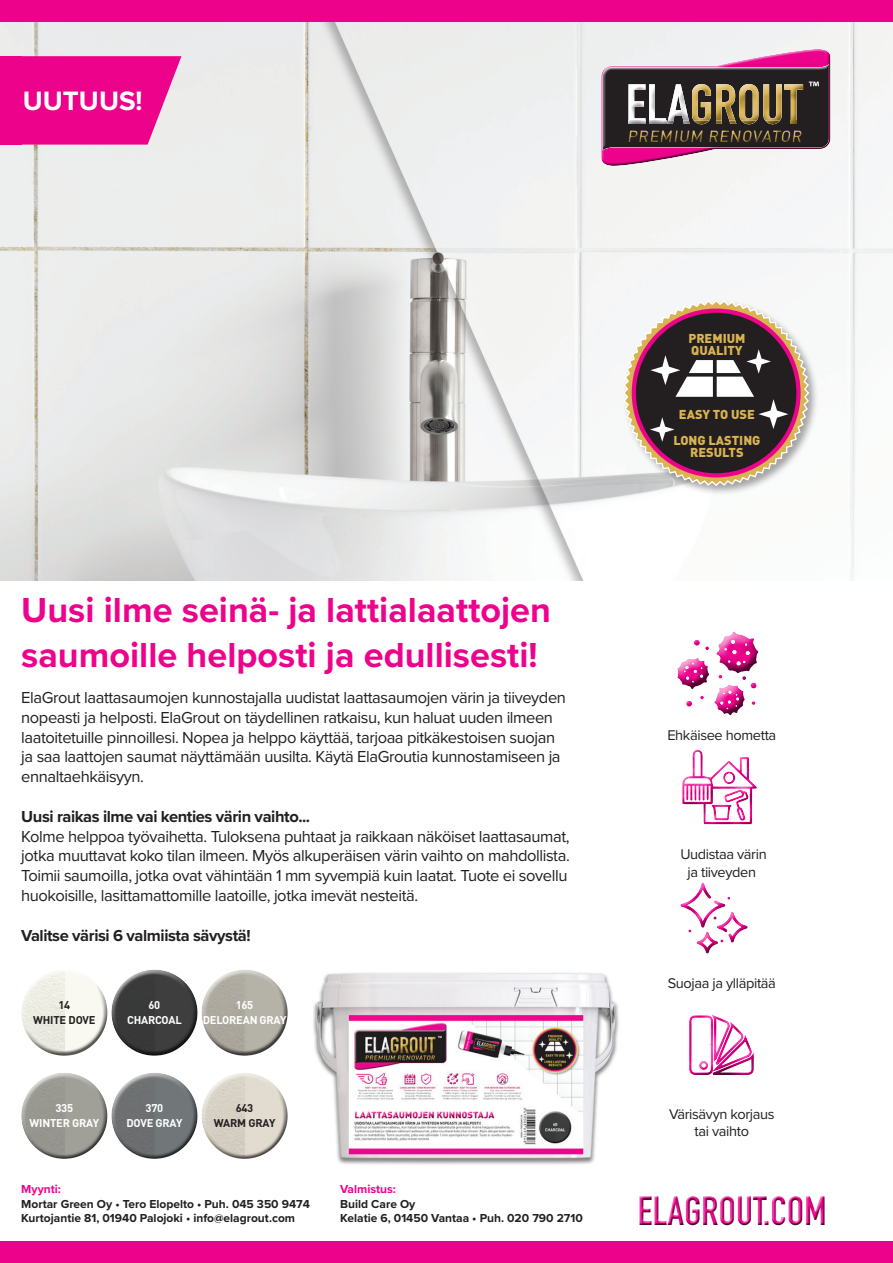
<style>
.page{position:relative;width:893px;height:1263px;background:#fff}
.page>*{position:absolute;margin:0;border:0;box-sizing:border-box;transform-origin:0 0}
.t1{font:700 40.5px "DIN Condensed";color:#ed028c}
.t2{font:700 36px "Proxima Nova";color:#ed028c}
.t3{font:700 27.6px "Proxima Nova";color:#fff}
.t4{font:16.5px/19.8px "Proxima Nova";letter-spacing:-.025em;color:#231f20}
.t5{font:700 16.5px "Proxima Nova";letter-spacing:-.025em;color:#231f20}
.t6{font:500 16.05px "DINOT";color:#d9b351}
.t7{font:14.55px "Proxima Nova";letter-spacing:-.025em;color:#231f20}
.t8{font:900 12.75px "DINOT";color:#d9b351}
.t9{font:700 12px "Proxima Nova";color:#231f20}
.t10{font:700 12px "Proxima Nova";color:#ed028c}
.t11{font:700 11.1px "DINOT";letter-spacing:-.02em;color:#fff}
.t12{font:700 11.1px "DINOT";letter-spacing:-.015em;color:#231f20}
</style>
<div class="page">
<img style="left:0;top:21px;width:893px;height:559px">
<div style="left:599px;top:52px;width:232px;height:115px;background:#eef0f1"></div>
<svg style="left:601px;top:49px;width:229px;height:117px"></svg>
<div style="left:622px;top:299px;width:198px;height:198px;background:#231f20;opacity:.4"></div>
<svg style="left:622px;top:299px;width:188px;height:188px"></svg>
<div style="left:0;top:0;width:893px;height:21px;background:#ed028c"></div>
<div style="left:0;top:1242px;width:893px;height:21px;background:#ed028c"></div>
<svg style="left:0;top:56px;width:181px;height:89px;background:#ec1895"></svg>
<img style="left:313px;top:972px;width:306px;height:193px">
<div style="left:676px;top:634px;width:84px;height:81px;background:#231f20;opacity:.75"></div>
<div style="left:689px;top:1014px;width:66px;height:59px;background:#fff;opacity:.75"></div>
<div style="left:689px;top:1016px;width:67px;height:59px;background:#231f20;opacity:.75"></div>
<div style="left:681px;top:748px;width:78px;height:78px;background:#231f20;opacity:.75"></div>
<div style="left:679px;top:880px;width:70px;height:73px;background:#231f20;opacity:.75"></div>
<div style="left:637px;top:1194px;width:190px;height:34px;background:#231f20;opacity:.75"></div>
<div style="left:19px;top:968px;width:87px;height:67px;background:#fff;opacity:.75"></div>
<div style="left:22px;top:983px;width:87px;height:75px;background:#231f20;opacity:.75"></div>
<div style="left:199px;top:1071px;width:87px;height:67px;background:#fff;opacity:.75"></div>
<div style="left:202px;top:1086px;width:87px;height:75px;background:#231f20;opacity:.75"></div>
<div style="left:109px;top:1071px;width:87px;height:67px;background:#fff;opacity:.75"></div>
<div style="left:112px;top:1086px;width:87px;height:75px;background:#231f20;opacity:.75"></div>
<div style="left:199px;top:968px;width:87px;height:67px;background:#fff;opacity:.75"></div>
<div style="left:202px;top:983px;width:87px;height:75px;background:#231f20;opacity:.75"></div>
<div style="left:19px;top:1071px;width:87px;height:67px;background:#fff;opacity:.75"></div>
<div style="left:22px;top:1086px;width:87px;height:75px;background:#231f20;opacity:.75"></div>
<div style="left:109px;top:968px;width:87px;height:67px;background:#fff;opacity:.75"></div>
<div style="left:112px;top:983px;width:87px;height:75px;background:#231f20;opacity:.75"></div>
<p class="t3" style="left:23px;top:81px;width:121px">UUTUUS!</p>
<p class="t6" style="left:627px;top:125px;width:179px">PREMIUM RENOVATOR</p>
<p class="t2" style="left:21px;top:583px;width:531px">Uusi ilme seinä- ja lattialaattojen</p>
<p class="t2" style="left:21px;top:628px;width:518px">saumoille helposti ja edullisesti!</p>
<p class="t4" style="left:21px;top:687px;width:546px">ElaGrout laattasaumojen kunnostajalla uudistat laattasaumojen värin ja tiiveyden nopeasti ja helposti. ElaGrout on täydellinen ratkaisu, kun haluat uuden ilmeen laatoitetuille pinnoillesi. Nopea ja helppo käyttää, tarjoaa pitkäkestoisen suojan ja saa laattojen saumat näyttämään uusilta. Käytä ElaGroutia kunnostamiseen ja ennaltaehkäisyyn.</p>
<p class="t5" style="left:21px;top:804px;width:290px">Uusi raikas ilme vai kenties värin vaihto...</p>
<p class="t4" style="left:21px;top:825px;width:550px">Kolme helppoa työvaihetta. Tuloksena puhtaat ja raikkaan näköiset laattasaumat, jotka muuttavat koko tilan ilmeen. Myös alkuperäisen värin vaihto on mahdollista.<br>Toimii saumoilla, jotka ovat vähintään 1 mm syvempiä kuin laatat. Tuote ei sovellu huokoisille, lasittamattomille laatoille, jotka imevät nesteitä.</p>
<p class="t5" style="left:21px;top:923px;width:231px">Valitse värisi 6 valmiista sävystä!</p>
<p class="t12" style="left:58px;top:997px;width:13px">14</p>
<p class="t12" style="left:33px;top:1012px;width:64px">WHITE DOVE</p>
<p class="t11" style="left:149px;top:997px;width:13px">60</p>
<p class="t11" style="left:127px;top:1012px;width:56px">CHARCOAL</p>
<p class="t11" style="left:236px;top:997px;width:19px">165</p>
<p class="t11" style="left:203px;top:1012px;width:85px">DELOREAN GRAY</p>
<p class="t11" style="left:56px;top:1100px;width:19px">335</p>
<p class="t11" style="left:29px;top:1115px;width:71px">WINTER GRAY</p>
<p class="t11" style="left:146px;top:1100px;width:19px">370</p>
<p class="t11" style="left:126px;top:1115px;width:58px">DOVE GRAY</p>
<p class="t12" style="left:236px;top:1100px;width:19px">643</p>
<p class="t12" style="left:214px;top:1115px;width:63px">WARM GRAY</p>
<p class="t10" style="left:21px;top:1180px;width:41px">Myynti:</p>
<p class="t9" style="left:21px;top:1194px;width:290px">Mortar Green Oy • Tero Elopelto • Puh. 045 350 9474</p>
<p class="t9" style="left:21px;top:1209px;width:275px">Kurtojantie 81, 01940 Palojoki • info@elagrout.com</p>
<p class="t10" style="left:340px;top:1180px;width:57px">Valmistus:</p>
<p class="t9" style="left:340px;top:1194px;width:77px">Build Care Oy</p>
<p class="t9" style="left:340px;top:1209px;width:244px">Kelatie 6, 01450 Vantaa • Puh. 020 790 2710</p>
<p class="t8" style="left:688px;top:329px;width:59px">PREMIUM</p>
<p class="t8" style="left:691px;top:342px;width:53px">QUALITY</p>
<p class="t8" style="left:679px;top:406px;width:77px">EASY TO USE</p>
<p class="t8" style="left:673px;top:431px;width:89px">LONG LASTING</p>
<p class="t8" style="left:690px;top:444px;width:55px">RESULTS</p>
<p class="t7" style="left:667px;top:724px;width:110px">Ehkäisee hometta</p>
<p class="t7" style="left:680px;top:844px;width:88px">Uudistaa värin</p>
<p class="t7" style="left:687px;top:861px;width:70px">ja tiiveyden</p>
<p class="t7" style="left:668px;top:972px;width:110px">Suojaa ja ylläpitää</p>
<p class="t7" style="left:669px;top:1103px;width:107px">Värisävyn korjaus</p>
<p class="t7" style="left:695px;top:1120px;width:56px">tai vaihto</p>
<h1 class="t1" style="left:638px;top:1183px;width:190px">ELAGROUT.COM</h1>
</div>
